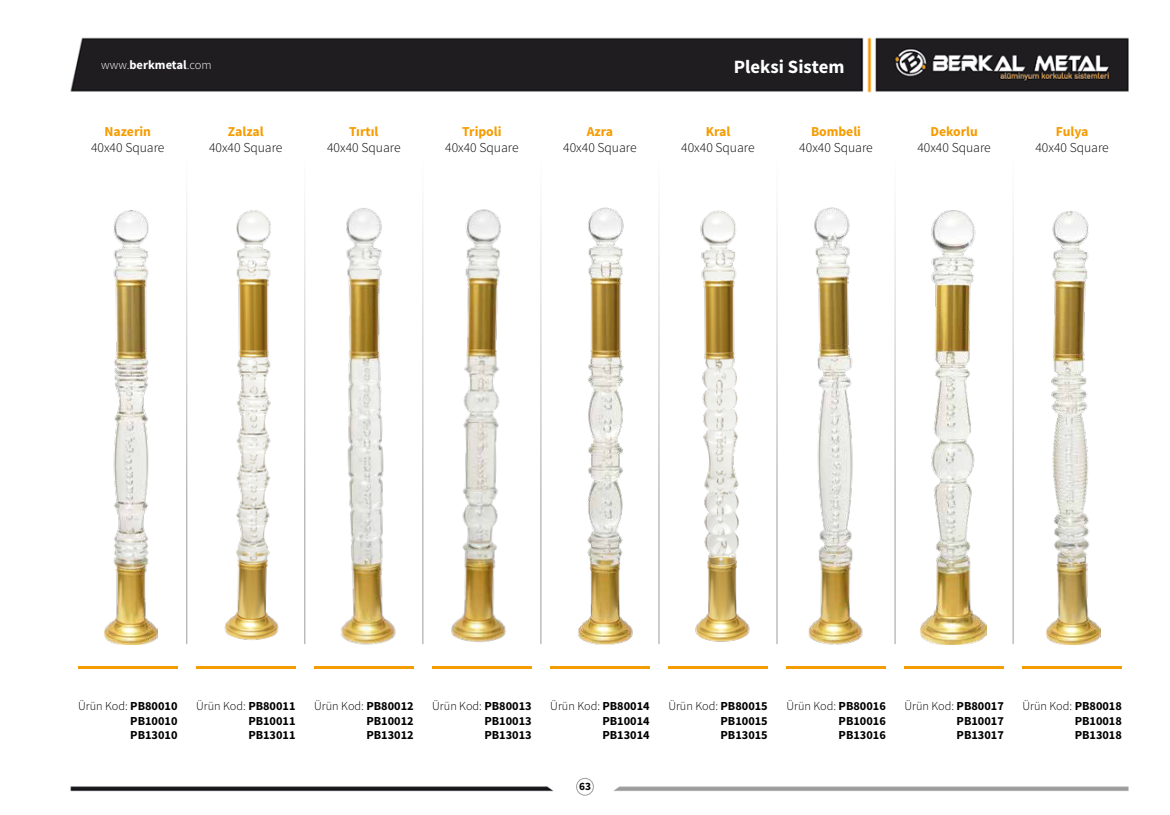
<style>
.page{position:relative;width:1170px;height:815px;background:#fff}
.page>*{position:absolute;margin:0;border:0;box-sizing:border-box;transform-origin:0 0}
.t1{font:700 18.75px "Source Sans Pro";color:#fff}
.t2{font:300 13.62px "Source Sans Pro";color:#000}
.t3{font:700 13.62px "Source Sans Pro";color:#f59c00}
.t4{font:700 12.5px "Source Sans Pro";color:#fff}
.t5{font:700 12.25px/14.8px "Source Sans Pro";color:#000;text-align:justify}
.t6{font:700 11.25px "Source Sans Pro";color:#000}
.s1{font-weight:300}
</style>
<div class="page">
<img style="left:70px;top:37px;width:1059px;height:759px">
<div style="left:576px;top:778px;width:17px;height:17px;border:1px solid #9d9d9c;border-radius:50%"></div>
<hr style="left:78px;top:666px;width:99px;height:3px;background:#f59c00">
<img style="left:104px;top:210px;width:53px;height:434px">
<hr style="left:432px;top:666px;width:99px;height:3px;background:#f59c00">
<img style="left:426px;top:165px;width:111px;height:479px">
<hr style="left:786px;top:666px;width:99px;height:3px;background:#f59c00">
<img style="left:780px;top:165px;width:111px;height:479px">
<hr style="left:196px;top:666px;width:99px;height:3px;background:#f59c00">
<img style="left:190px;top:165px;width:111px;height:479px">
<hr style="left:550px;top:666px;width:99px;height:3px;background:#f59c00">
<img style="left:544px;top:165px;width:111px;height:479px">
<hr style="left:904px;top:666px;width:99px;height:3px;background:#f59c00">
<img style="left:920px;top:210px;width:66px;height:434px">
<hr style="left:314px;top:666px;width:99px;height:3px;background:#f59c00">
<img style="left:308px;top:165px;width:111px;height:479px">
<hr style="left:668px;top:666px;width:99px;height:3px;background:#f59c00">
<img style="left:662px;top:165px;width:111px;height:479px">
<hr style="left:1022px;top:666px;width:99px;height:3px;background:#f59c00">
<img style="left:1046px;top:211px;width:53px;height:433px">
<hr style="left:186px;top:123px;width:1px;height:521px;background:#9d9d9c">
<hr style="left:304px;top:123px;width:1px;height:521px;background:#9d9d9c">
<hr style="left:422px;top:123px;width:1px;height:521px;background:#9d9d9c">
<hr style="left:540px;top:123px;width:1px;height:521px;background:#9d9d9c">
<hr style="left:658px;top:123px;width:1px;height:521px;background:#9d9d9c">
<hr style="left:776px;top:123px;width:1px;height:521px;background:#9d9d9c">
<hr style="left:894px;top:123px;width:1px;height:521px;background:#9d9d9c">
<hr style="left:1012px;top:123px;width:1px;height:521px;background:#9d9d9c">
<p class="t4" style="left:101px;top:56px;width:112px"><span class="s1">www.</span>berkmetal<span class="s1">.com</span></p>
<h1 class="t1" style="left:733px;top:54px;width:112px">Pleksi Sistem</h1>
<p class="t3" style="left:104px;top:122px;width:48px">Nazerin</p>
<p class="t2" style="left:91px;top:139px;width:75px">40x40 Square</p>
<p class="t3" style="left:228px;top:122px;width:37px">Zalzal</p>
<p class="t2" style="left:209px;top:139px;width:75px">40x40 Square</p>
<p class="t3" style="left:349px;top:122px;width:31px">Tırtıl</p>
<p class="t2" style="left:327px;top:139px;width:75px">40x40 Square</p>
<p class="t3" style="left:462px;top:122px;width:41px">Tripoli</p>
<p class="t2" style="left:445px;top:139px;width:75px">40x40 Square</p>
<p class="t3" style="left:586px;top:122px;width:28px">Azra</p>
<p class="t2" style="left:563px;top:139px;width:75px">40x40 Square</p>
<p class="t3" style="left:705px;top:122px;width:26px">Kral</p>
<p class="t2" style="left:681px;top:139px;width:75px">40x40 Square</p>
<p class="t3" style="left:811px;top:122px;width:51px">Bombeli</p>
<p class="t2" style="left:799px;top:139px;width:75px">40x40 Square</p>
<p class="t3" style="left:930px;top:122px;width:49px">Dekorlu</p>
<p class="t2" style="left:917px;top:139px;width:75px">40x40 Square</p>
<p class="t3" style="left:1055px;top:122px;width:34px">Fulya</p>
<p class="t2" style="left:1035px;top:139px;width:75px">40x40 Square</p>
<p class="t5" style="left:130px;top:699px;width:49px;text-indent:-52px"><span class="s1">Ürün Kod:</span> PB80010<br>PB10010<br>PB13010</p>
<p class="t5" style="left:248px;top:699px;width:49px;text-indent:-52px"><span class="s1">Ürün Kod:</span> PB80011<br>PB10011<br>PB13011</p>
<p class="t5" style="left:366px;top:699px;width:49px;text-indent:-52px"><span class="s1">Ürün Kod:</span> PB80012<br>PB10012<br>PB13012</p>
<p class="t5" style="left:484px;top:699px;width:49px;text-indent:-52px"><span class="s1">Ürün Kod:</span> PB80013<br>PB10013<br>PB13013</p>
<p class="t5" style="left:602px;top:699px;width:49px;text-indent:-52px"><span class="s1">Ürün Kod:</span> PB80014<br>PB10014<br>PB13014</p>
<p class="t6" style="left:579px;top:779px;width:13px">63</p>
<p class="t5" style="left:720px;top:699px;width:49px;text-indent:-52px"><span class="s1">Ürün Kod:</span> PB80015<br>PB10015<br>PB13015</p>
<p class="t5" style="left:838px;top:699px;width:49px;text-indent:-52px"><span class="s1">Ürün Kod:</span> PB80016<br>PB10016<br>PB13016</p>
<p class="t5" style="left:956px;top:699px;width:49px;text-indent:-52px"><span class="s1">Ürün Kod:</span> PB80017<br>PB10017<br>PB13017</p>
<p class="t5" style="left:1074px;top:699px;width:49px;text-indent:-52px"><span class="s1">Ürün Kod:</span> PB80018<br>PB10018<br>PB13018</p>
</div>
